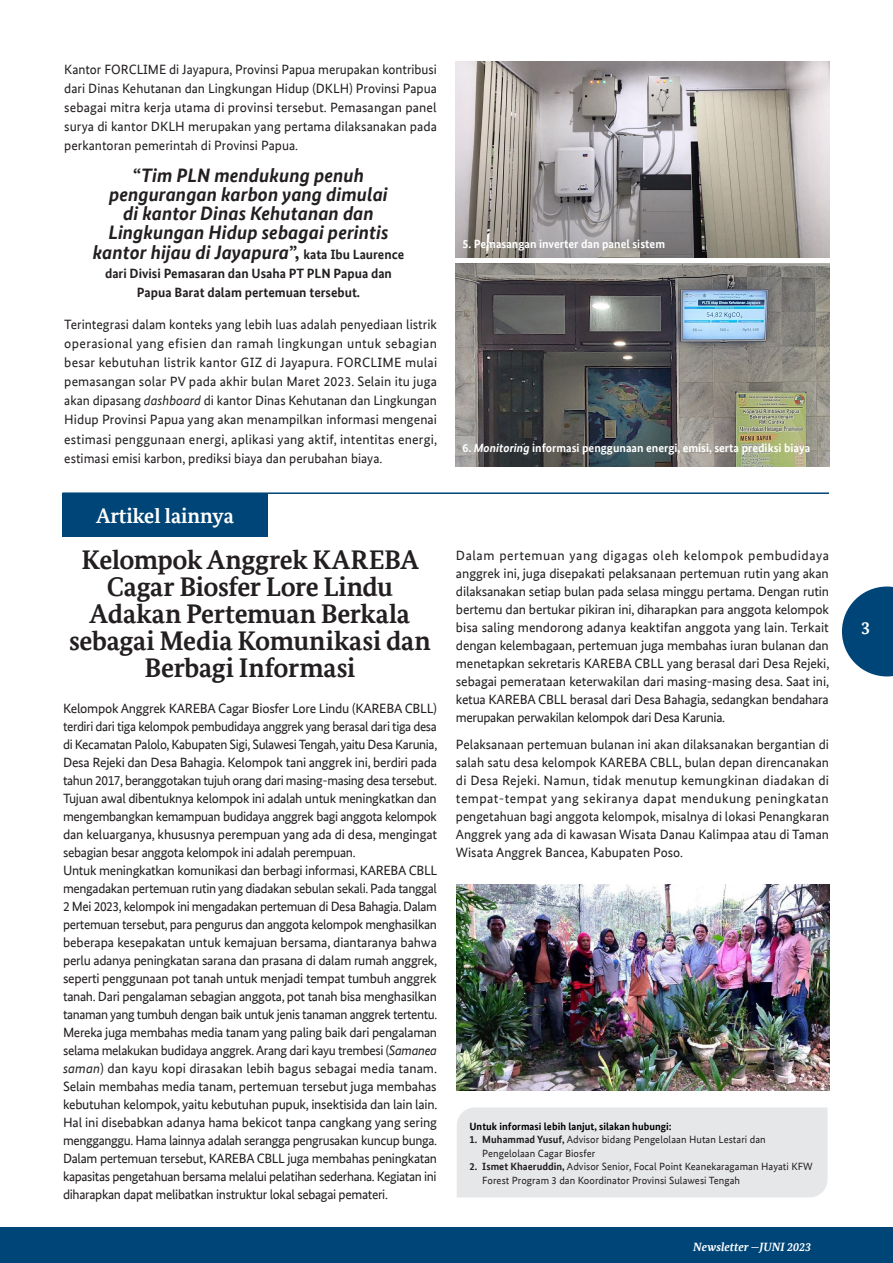
<style>
.page{position:relative;width:893px;height:1263px;background:#fff}
.page>*{position:absolute;margin:0;border:0;box-sizing:border-box;transform-origin:0 0}
.head{font:700 27px/27px "Bundes Serif Office T";letter-spacing:-.01em;color:#231f20;text-align:center}
.bodytext{font:700 21px "Bundes Serif Office T";color:#fff}
.bodytext-2{font:italic 700 19.5px/19.2px "Bundes Sans Office";color:#231f20;text-align:center}
.t1{font:700 18px "Bundes Serif Office T";color:#fff}
.bodytext-3{font:13.5px/18px "Bundes Sans Office";letter-spacing:-.015em;color:#231f20;text-align:justify}
.bodytext-4{font:700 13.5px/19.2px "Bundes Sans Office";color:#231f20;text-align:center}
.info_lebih_lanjut{font:700 12px "Bundes Sans Office";color:#fff}
.t2{font:italic 700 12px "Bundes Serif Office T";color:#fff}
.t3{font:10.5px/13.5px "Bundes Sans Office";letter-spacing:.005em;color:#231f20}
.info_lebih_lanjut-2{font:700 10.5px "Bundes Sans Office";letter-spacing:.005em;color:#000}
.s1{font-style:normal}
.s2{font-style:normal;font-size:13.5px}
.s3{font-style:italic}
.s4{font-weight:700}
</style>
<div class="page">
<img style="left:456px;top:62px;width:374px;height:196px">
<hr style="left:62px;top:492px;width:767px;height:2px;background:#004578">
<div style="left:62px;top:493px;width:206px;height:44px;background:#004578"></div>
<img style="left:457px;top:884px;width:372px;height:206px">
<div style="left:457px;top:1107px;width:370px;height:90px;background:#e6e7e9"></div>
<img style="left:455px;top:264px;width:374px;height:202px">
<div style="left:0;top:1227px;width:893px;height:36px;background:#004578"></div>
<svg style="left:842px;top:586px;width:51px;height:90px"></svg>
<p class="bodytext-3" style="left:64px;top:59px;width:374px;line-height:19.2px">Kantor FORCLIME di Jayapura, Provinsi Papua merupakan kontribusi dari Dinas Kehutanan dan Lingkungan Hidup (DKLH) Provinsi Papua sebagai mitra kerja utama di provinsi tersebut. Pemasangan panel surya di kantor DKLH merupakan yang pertama dilaksanakan pada perkantoran pemerintah di Provinsi Papua.</p>
<p class="bodytext-2" style="left:93px;top:166px;width:313px"><span class="s1">“</span>Tim PLN mendukung penuh pengurangan karbon yang dimulai<br>di kantor Dinas Kehutanan dan Lingkungan Hidup sebagai perintis kantor hijau di Jayapura<span class="s1">”,</span> <span class="s2">kata Ibu Laurence</span></p>
<p class="bodytext-4" style="left:105px;top:263px;width:288px">dari Divisi Pemasaran dan Usaha PT PLN Papua dan<br>Papua Barat dalam pertemuan tersebut.</p>
<p class="bodytext-3" style="left:64px;top:314px;width:374px;line-height:19.2px">Terintegrasi dalam konteks yang lebih luas adalah penyediaan listrik operasional yang efisien dan ramah lingkungan untuk sebagian besar kebutuhan listrik kantor GIZ di Jayapura. FORCLIME mulai pemasangan solar PV pada akhir bulan Maret 2023. Selain itu juga akan dipasang <span class="s3">dashboard</span> di kantor Dinas Kehutanan dan Lingkungan Hidup Provinsi Papua yang akan menampilkan informasi mengenai estimasi penggunaan energi, aplikasi yang aktif, intentitas energi, estimasi emisi karbon, prediksi biaya dan perubahan biaya.</p>
<p class="bodytext" style="left:96px;top:504px;width:139px">Artikel lainnya</p>
<p class="head" style="left:69px;top:546px;width:363px">Kelompok Anggrek KAREBA<br>Cagar Biosfer Lore Lindu<br>Adakan Pertemuan Berkala sebagai Media Komunikasi dan<br>Berbagi Informasi</p>
<p class="bodytext-3" style="left:63px;top:700px;width:376px">Kelompok Anggrek KAREBA Cagar Biosfer Lore Lindu (KAREBA CBLL) terdiri dari tiga kelompok pembudidaya anggrek yang berasal dari tiga desa di Kecamatan Palolo, Kabupaten Sigi, Sulawesi Tengah, yaitu Desa Karunia, Desa Rejeki dan Desa Bahagia. Kelompok tani anggrek ini, berdiri pada tahun 2017, beranggotakan tujuh orang dari masing-masing desa tersebut.<br>Tujuan awal dibentuknya kelompok ini adalah untuk meningkatkan dan mengembangkan kemampuan budidaya anggrek bagi anggota kelompok dan keluarganya, khususnya perempuan yang ada di desa, mengingat sebagian besar anggota kelompok ini adalah perempuan.</p>
<p class="bodytext-3" style="left:63px;top:862px;width:376px">Untuk meningkatkan komunikasi dan berbagi informasi, KAREBA CBLL mengadakan pertemuan rutin yang diadakan sebulan sekali. Pada tanggal 2 Mei 2023, kelompok ini mengadakan pertemuan di Desa Bahagia. Dalam pertemuan tersebut, para pengurus dan anggota kelompok menghasilkan beberapa kesepakatan untuk kemajuan bersama, diantaranya bahwa perlu adanya peningkatan sarana dan prasana di dalam rumah anggrek, seperti penggunaan pot tanah untuk menjadi tempat tumbuh anggrek tanah. Dari pengalaman sebagian anggota, pot tanah bisa menghasilkan tanaman yang tumbuh dengan baik untuk jenis tanaman anggrek tertentu.<br>Mereka juga membahas media tanam yang paling baik dari pengalaman selama melakukan budidaya anggrek. Arang dari kayu trembesi (<span class="s3">Samanea saman</span>) dan kayu kopi dirasakan lebih bagus sebagai media tanam.<br>Selain membahas media tanam, pertemuan tersebut juga membahas kebutuhan kelompok, yaitu kebutuhan pupuk, insektisida dan lain lain.<br>Hal ini disebabkan adanya hama bekicot tanpa cangkang yang sering mengganggu. Hama lainnya adalah serangga pengrusakan kuncup bunga.<br>Dalam pertemuan tersebut, KAREBA CBLL juga membahas peningkatan kapasitas pengetahuan bersama melalui pelatihan sederhana. Kegiatan ini diharapkan dapat melibatkan instruktur lokal sebagai pemateri.</p>
<p class="info_lebih_lanjut" style="left:463px;top:237px;width:204px">5. Pemasangan inverter dan panel sistem</p>
<p class="info_lebih_lanjut" style="left:463px;top:440px;width:349px">6. <span class="s3">Monitoring</span> informasi penggunaan energi, emisi, serta prediksi biaya</p>
<p class="bodytext-3" style="left:456px;top:547px;width:375px">Dalam pertemuan yang digagas oleh kelompok pembudidaya anggrek ini, juga disepakati pelaksanaan pertemuan rutin yang akan dilaksanakan setiap bulan pada selasa minggu pertama. Dengan rutin bertemu dan bertukar pikiran ini, diharapkan para anggota kelompok bisa saling mendorong adanya keaktifan anggota yang lain. Terkait dengan kelembagaan, pertemuan juga membahas iuran bulanan dan menetapkan sekretaris KAREBA CBLL yang berasal dari Desa Rejeki, sebagai pemerataan keterwakilan dari masing-masing desa. Saat ini, ketua KAREBA CBLL berasal dari Desa Bahagia, sedangkan bendahara merupakan perwakilan kelompok dari Desa Karunia.</p>
<p class="bodytext-3" style="left:456px;top:735px;width:375px">Pelaksanaan pertemuan bulanan ini akan dilaksanakan bergantian di salah satu desa kelompok KAREBA CBLL, bulan depan direncanakan di Desa Rejeki. Namun, tidak menutup kemungkinan diadakan di tempat-tempat yang sekiranya dapat mendukung peningkatan pengetahuan bagi anggota kelompok, misalnya di lokasi Penangkaran Anggrek yang ada di kawasan Wisata Danau Kalimpaa atau di Taman Wisata Anggrek Bancea, Kabupaten Poso.</p>
<p class="info_lebih_lanjut-2" style="left:469px;top:1120px;width:204px">Untuk informasi lebih lanjut, silakan hubungi:</p>
<p class="t3" style="left:482px;top:1133px;width:285px;text-indent:-13px"><span class="s4">1. Muhammad Yusuf,</span> Advisor bidang Pengelolaan Hutan Lestari dan<br>Pengelolaan Cagar Biosfer</p>
<p class="t3" style="left:482px;top:1160px;width:332px;text-indent:-13px"><span class="s4">2. Ismet Khaeruddin,</span> Advisor Senior, Focal Point Keanekaragaman Hayati KFW<br>Forest Program 3 dan Koordinator Provinsi Sulawesi Tengah</p>
<p class="t2" style="left:693px;top:1239px;width:119px">Newsletter —JUNI 2023</p>
<h3 class="t1" style="left:861px;top:618px;width:10px">3</h3>
</div>
